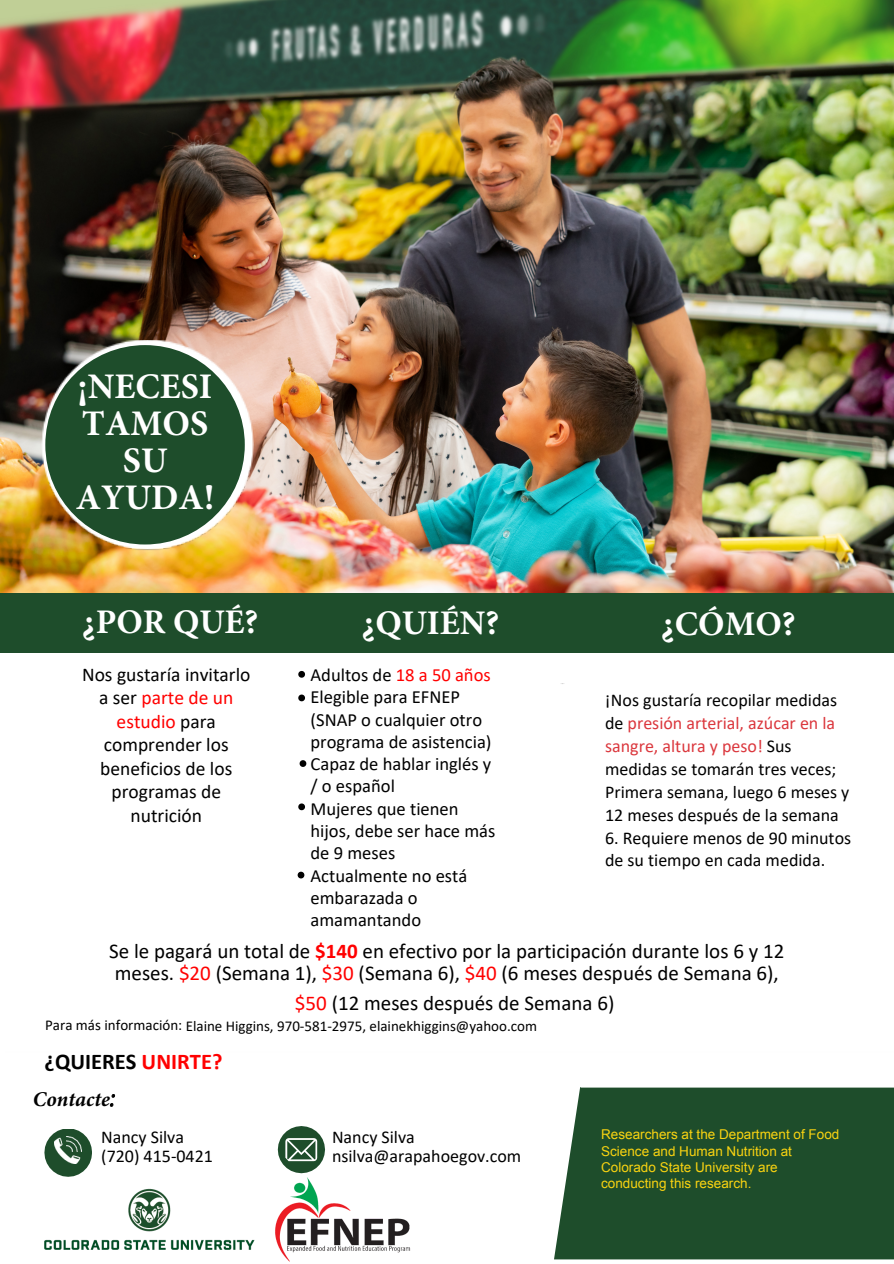
<style>
.page{position:relative;width:894px;height:1264px;background:#fff}
.page>*{position:absolute;margin:0;border:0;box-sizing:border-box;transform-origin:0 0}
.t1{font:700 36px/37px "Minion Pro";color:#fff;text-align:center}
.t2{font:700 34.5px "Minion Pro";color:#fff}
.t3{font:700 22.5px "Calibri";color:#010101}
.t4{font:21px/22.2px "Calibri";color:#000}
.t5{font:italic 700 21px "Minion Pro";color:#010101}
.t6{font:19.5px/23.4px "Calibri";color:#010101;text-align:center}
.t7{font:18.6px/22.4px "Calibri";color:#000}
.t8{font:18px/22.8px "Calibri";color:#000}
.t9{font:18px/19.2px "Calibri";color:#010101}
.t10{font:15px "Calibri";color:#000}
.t11{font:13.5px/16.2px "Arial";color:#f9d311}
.s1{color:#f00}
.s2{color:#db373d}
.s3{font-weight:700;color:#f00}
.s4{font-family:"Open Sans";font-weight:400}
</style>
<div class="page">
<img style="left:0;top:0;width:893px;height:593px">
<img style="left:41px;top:340px;width:212px;height:210px">
<div style="left:45px;top:345px;width:200px;height:199px;background:#1e4d2b;border-radius:50%"></div>
<div style="left:0;top:593px;width:893px;height:59px;background:#1e4d2b"></div>
<div style="left:554px;top:1087px;width:339px;height:172px;background:#1e4d2b"></div>
<svg style="left:44px;top:1129px;width:48px;height:47px"></svg>
<img style="left:54px;top:1136px;width:27px;height:27px">
<svg style="left:278px;top:1126px;width:47px;height:47px"></svg>
<img style="left:44px;top:1188px;width:211px;height:62px">
<img style="left:275px;top:1177px;width:135px;height:84px">
<svg style="left:298px;top:671px;width:7px;height:6px"></svg>
<svg style="left:298px;top:694px;width:7px;height:7px"></svg>
<svg style="left:299px;top:760px;width:7px;height:7px"></svg>
<svg style="left:298px;top:803px;width:7px;height:7px"></svg>
<svg style="left:297px;top:871px;width:7px;height:7px"></svg>
<h1 class="t1" style="left:76px;top:368px;width:140px">¡NECESI<br>TAMOS<br>SU<br>AYUDA!</h1>
<h2 class="t2" style="left:82px;top:598px;width:178px">¿POR QUÉ?</h2>
<h2 class="t2" style="left:361px;top:599px;width:139px">¿QUIÉN?</h2>
<h2 class="t2" style="left:661px;top:599px;width:136px">¿CÓMO?</h2>
<p class="t6" style="left:82px;top:662px;width:170px">Nos gustaría invitarlo a ser <span class="s1">parte de un estudio</span> para comprender los beneficios de los programas de nutrición</p>
<p class="t7" style="left:310px;top:663px;width:186px">Adultos de <span class="s1">18 a 50 años<br></span>Elegible para EFNEP (SNAP o cualquier otro programa de asistencia)<br>Capaz de hablar inglés y / o español<br>Mujeres que tienen hijos, debe ser hace más de 9 meses<br>Actualmente no está embarazada o amamantando</p>
<p class="t8" style="left:605px;top:688px;width:246px">¡Nos gustaría recopilar medidas de <span class="s2">presión arterial, azúcar en la sangre, altura y peso!</span> Sus medidas se tomarán tres veces;<br>Primera semana, luego 6 meses y<br>12 meses después de la semana</p>
<p class="t8" style="left:605px;top:825px;width:247px">6. Requiere menos de 90 minutos de su tiempo en cada medida.</p>
<p class="t4" style="left:109px;top:939px;width:676px">Se le pagará un total de <span class="s3">$140</span> en efectivo por la participación durante los 6 y 12 meses. <span class="s1">$20</span> (Semana 1), <span class="s1">$30</span> (Semana 6), <span class="s1">$40</span> (6 meses después de Semana 6),</p>
<p class="t4" style="left:295px;top:990px;width:321px"><span class="s1">$50</span> (12 meses después de Semana 6)</p>
<p class="t10" style="left:45px;top:1015px;width:493px">Para más información: Elaine Higgins, 970-581-2975, elainekhiggins@yahoo.com</p>
<p class="t3" style="left:45px;top:1045px;width:179px">¿QUIERES <span class="s1">UNIRTE?</span></p>
<p class="t5" style="left:33px;top:1084px;width:84px">Contacte<span class="s4">:</span></p>
<p class="t9" style="left:101px;top:1127px;width:113px">Nancy Silva (720) 415-0421</p>
<p class="t9" style="left:332px;top:1127px;width:191px">Nancy Silva nsilva@arapahoegov.com</p>
<p class="t11" style="left:601px;top:1126px;width:240px">Researchers at the Department of Food<br>Science and Human Nutrition at<br>Colorado State University are conducting this research.</p>
</div>
